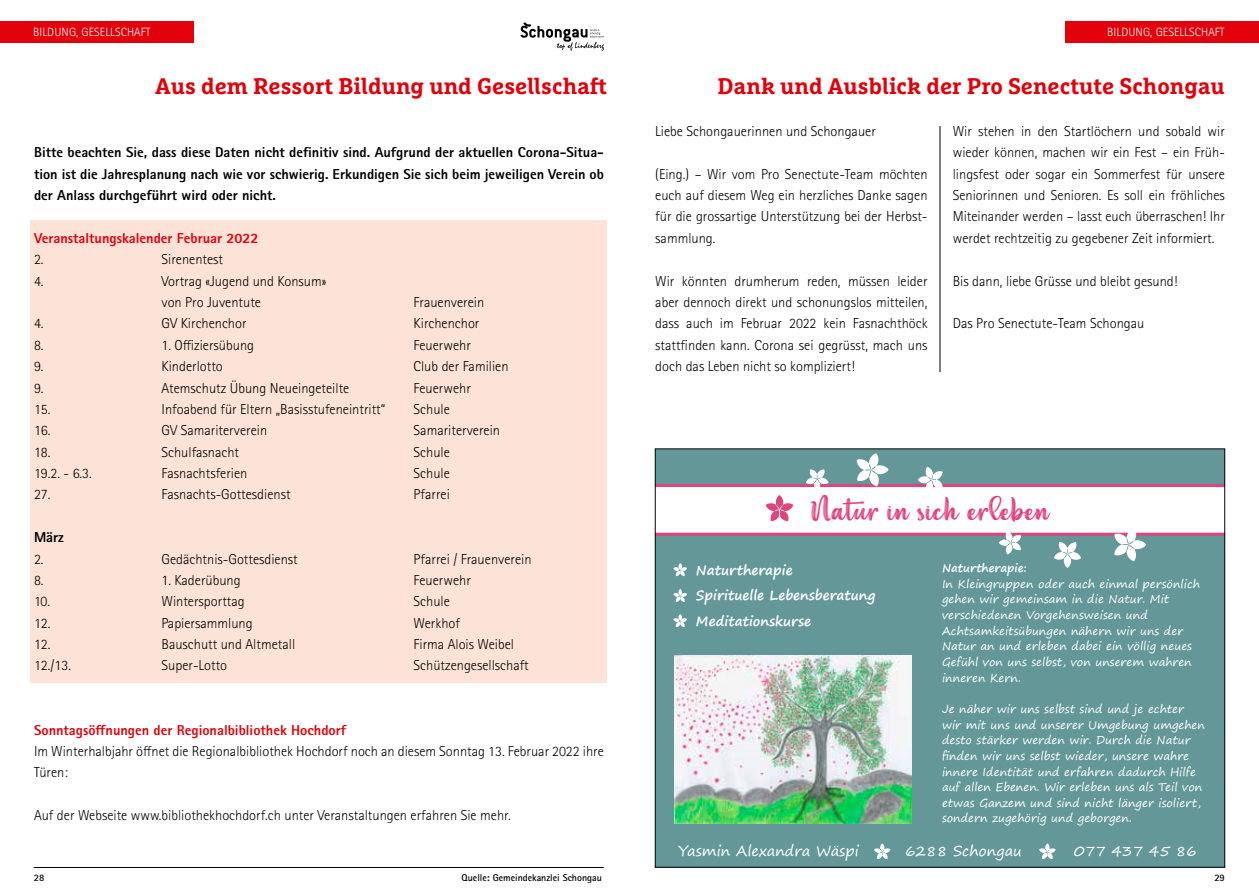
<style>
.page{position:relative;width:1259px;height:893px;background:#fff}
.page>*{position:absolute;margin:0;border:0;box-sizing:border-box;transform-origin:0 0}
.t1{font:25.65px "Aesthetic Violet";color:#e43d7c}
.t2{font:700 22.5px "Marselis Slab Pro";color:#e3000b}
.t3{font:300 14.4px/21.3px "Rotis Sans Serif Std";color:#000;text-align:justify}
.t4{font:800 14.4px/21.3px "Rotis Sans Serif Std";color:#000;text-align:justify}
.t5{font:800 14.4px "Rotis Sans Serif Std";color:#e3000b}
.t6{font:14.4px "Segoe Print";color:#fff}
.t7{font:700 13.5px/25.7px "Segoe Print";color:#fff}
.t8{font:300 12px "Rotis Sans Serif Std";letter-spacing:.01em;color:#fff}
.t9{font:11.4px/15.6px "Segoe Print";color:#fff}
.t10{font:700 11.4px "Segoe Print";color:#fff}
.t11{font:700 9.9px "Rotis Sans Serif Std";color:#000}
</style>
<div class="page">
<div style="left:30px;top:220px;width:576px;height:463px;background:#fce2d7"></div>
<svg style="left:520px;top:22px;width:84px;height:29px"></svg>
<div style="left:1066px;top:21px;width:193px;height:22px;background:#e3000b"></div>
<hr style="left:34px;top:867px;width:570px;height:1px;background:#000">
<div style="left:0;top:21px;width:193px;height:22px;background:#e3000b"></div>
<div style="left:655px;top:449px;width:570px;height:418px;background:#649797"></div>
<svg style="left:657px;top:453px;width:566px;height:123px"></svg>
<svg style="left:673px;top:589px;width:14px;height:13px"></svg>
<svg style="left:673px;top:614px;width:14px;height:13px"></svg>
<img style="left:674px;top:656px;width:237px;height:168px">
<svg style="left:874px;top:843px;width:16px;height:16px"></svg>
<svg style="left:1039px;top:843px;width:16px;height:16px"></svg>
<hr style="left:939px;top:126px;width:1px;height:246px;background:#000">
<p class="t8" style="left:33px;top:25px;width:119px">BILDUNG, GESELLSCHAFT</p>
<h2 class="t2" style="left:155px;top:72px;width:454px">Aus dem Ressort Bildung und Gesellschaft</h2>
<p class="t4" style="left:34px;top:142px;width:571px">Bitte beachten Sie, dass diese Daten nicht definitiv sind. Aufgrund der aktuellen Corona-Situa&shy;tion ist die Jahresplanung nach wie vor schwierig. Erkundigen Sie sich beim jeweiligen Verein ob der Anlass durchgeführt wird oder nicht.</p>
<p class="t5" style="left:34px;top:229px;width:226px">Veranstaltungskalender Februar 2022</p>
<p class="t3" style="left:34px;top:249px;width:11px">2.</p>
<p class="t3" style="left:162px;top:249px;width:63px">Sirenentest</p>
<p class="t3" style="left:34px;top:270px;width:11px">4.</p>
<p class="t3" style="left:162px;top:270px;width:166px">Vortrag «Jugend und Konsum» von Pro Juventute</p>
<p class="t3" style="left:414px;top:292px;width:72px">Frauenverein</p>
<p class="t3" style="left:34px;top:313px;width:11px">4.</p>
<p class="t3" style="left:162px;top:313px;width:87px">GV Kirchenchor</p>
<p class="t3" style="left:414px;top:313px;width:67px">Kirchenchor</p>
<p class="t3" style="left:34px;top:335px;width:11px">8.</p>
<p class="t3" style="left:162px;top:335px;width:94px">1. Offiziersübung</p>
<p class="t3" style="left:414px;top:335px;width:59px">Feuerwehr</p>
<p class="t3" style="left:34px;top:356px;width:11px">9.</p>
<p class="t3" style="left:162px;top:356px;width:63px">Kinderlotto</p>
<p class="t3" style="left:414px;top:356px;width:96px">Club der Familien</p>
<p class="t3" style="left:34px;top:377px;width:11px">9.</p>
<p class="t3" style="left:162px;top:377px;width:189px">Atemschutz Übung Neueingeteilte</p>
<p class="t3" style="left:414px;top:377px;width:59px">Feuerwehr</p>
<p class="t3" style="left:34px;top:399px;width:18px">15.</p>
<p class="t3" style="left:162px;top:399px;width:225px">Infoabend für Eltern „Basisstufeneintritt“</p>
<p class="t3" style="left:414px;top:399px;width:38px">Schule</p>
<p class="t3" style="left:34px;top:420px;width:18px">16.</p>
<p class="t3" style="left:162px;top:420px;width:107px">GV Samariterverein</p>
<p class="t3" style="left:414px;top:420px;width:88px">Samariterverein</p>
<p class="t3" style="left:34px;top:441px;width:18px">18.</p>
<p class="t3" style="left:162px;top:441px;width:79px">Schulfasnacht</p>
<p class="t3" style="left:414px;top:441px;width:38px">Schule</p>
<p class="t3" style="left:34px;top:463px;width:59px">19.2. - 6.3.</p>
<p class="t3" style="left:162px;top:463px;width:87px">Fasnachtsferien</p>
<p class="t3" style="left:414px;top:463px;width:38px">Schule</p>
<p class="t3" style="left:34px;top:484px;width:18px">27.</p>
<p class="t3" style="left:162px;top:484px;width:131px">Fasnachts-Gottesdienst</p>
<p class="t3" style="left:414px;top:484px;width:38px">Pfarrei</p>
<p class="t4" style="left:34px;top:526px;width:31px">März</p>
<p class="t3" style="left:34px;top:548px;width:11px">2.</p>
<p class="t3" style="left:162px;top:548px;width:138px">Gedächtnis-Gottesdienst</p>
<p class="t3" style="left:414px;top:548px;width:119px">Pfarrei / Frauenverein</p>
<p class="t3" style="left:34px;top:570px;width:11px">8.</p>
<p class="t3" style="left:162px;top:570px;width:81px">1. Kaderübung</p>
<p class="t3" style="left:414px;top:570px;width:59px">Feuerwehr</p>
<p class="t3" style="left:34px;top:591px;width:17px">10.</p>
<p class="t3" style="left:162px;top:591px;width:85px">Wintersporttag</p>
<p class="t3" style="left:414px;top:591px;width:38px">Schule</p>
<p class="t3" style="left:34px;top:612px;width:18px">12.</p>
<p class="t3" style="left:162px;top:612px;width:93px">Papiersammlung</p>
<p class="t3" style="left:414px;top:612px;width:48px">Werkhof</p>
<p class="t3" style="left:34px;top:634px;width:18px">12.</p>
<p class="t3" style="left:162px;top:634px;width:135px">Bauschutt und Altmetall</p>
<p class="t3" style="left:414px;top:634px;width:102px">Firma Alois Weibel</p>
<p class="t3" style="left:34px;top:655px;width:39px">12./13.</p>
<p class="t3" style="left:162px;top:655px;width:67px">Super-Lotto</p>
<p class="t3" style="left:414px;top:655px;width:117px">Schützengesellschaft</p>
<p class="t5" style="left:34px;top:720px;width:314px">Sonntagsöffnungen der Regionalbibliothek Hochdorf</p>
<p class="t3" style="left:34px;top:741px;width:571px">Im Winterhalbjahr öffnet die Regionalbibliothek Hochdorf noch an diesem Sonntag 13. Februar 2022 ihre<br>Türen:</p>
<p class="t3" style="left:34px;top:805px;width:478px">Auf der Webseite www.bibliothekhochdorf.ch unter Veranstaltungen erfahren Sie mehr.</p>
<p class="t8" style="left:1107px;top:25px;width:119px">BILDUNG, GESELLSCHAFT</p>
<h2 class="t2" style="left:717px;top:72px;width:509px">Dank und Ausblick der Pro Senectute Schongau</h2>
<p class="t3" style="left:655px;top:121px;width:222px">Liebe Schongauerinnen und Schongauer</p>
<p class="t3" style="left:655px;top:163px;width:274px">(Eing.) – Wir vom Pro Senectute-Team möchten euch auf diesem Weg ein herzliches Danke sagen für die grossartige Unterstützung bei der Herbst&shy;sammlung.</p>
<p class="t3" style="left:655px;top:270px;width:274px">Wir könnten drumherum reden, müssen leider aber dennoch direkt und schonungslos mitteilen, dass auch im Februar 2022 kein Fasnachthöck stattfinden kann. Corona sei gegrüsst, mach uns doch das Leben nicht so kompliziert!</p>
<p class="t3" style="left:952px;top:121px;width:274px">Wir stehen in den Startlöchern und sobald wir wieder können, machen wir ein Fest – ein Früh&shy;lingsfest oder sogar ein Sommerfest für unsere Seniorinnen und Senioren. Es soll ein fröhliches Miteinander werden – lasst euch überraschen! Ihr werdet rechtzeitig zu gegebener Zeit informiert.</p>
<p class="t3" style="left:952px;top:270px;width:226px">Bis dann, liebe Grüsse und bleibt gesund!</p>
<p class="t3" style="left:952px;top:313px;width:193px">Das Pro Senectute-Team Schongau</p>
<h1 class="t1" style="left:811px;top:495px;width:240px">Natur in sich erleben</h1>
<p class="t7" style="left:696px;top:557px;width:181px">Naturtherapie<br>Spirituelle Lebensberatung<br>Meditationskurse</p>
<p class="t10" style="left:942px;top:558px;width:86px">Naturtherapie:</p>
<p class="t9" style="left:942px;top:576px;width:259px">In Kleingruppen oder auch einmal persönlich gehen wir gemeinsam in die Natur. Mit verschiedenen Vorgehensweisen und Achtsamkeitsübungen nähern wir uns der Natur an und erleben dabei ein völlig neues Gefühl von uns selbst, von unserem wahren inneren Kern.</p>
<p class="t9" style="left:942px;top:701px;width:264px">Je näher wir uns selbst sind und je echter wir mit uns und unserer Umgebung umgehen desto stärker werden wir. Durch die Natur finden wir uns selbst wieder, unsere wahre innere Identität und erfahren dadurch Hilfe auf allen Ebenen. Wir erleben uns als Teil von etwas Ganzem und sind nicht länger isoliert, sondern zugehörig und geborgen.</p>
<p class="t6" style="left:678px;top:838px;width:182px">Yasmin Alexandra Wäspi</p>
<p class="t6" style="left:905px;top:838px;width:118px">6288 Schongau</p>
<p class="t6" style="left:1074px;top:838px;width:124px">077 437 45 86</p>
<p class="t11" style="left:34px;top:871px;width:12px">28</p>
<p class="t11" style="left:461px;top:871px;width:142px">Quelle: Gemeindekanzlei Schongau</p>
<p class="t11" style="left:1214px;top:871px;width:12px">29</p>
</div>
